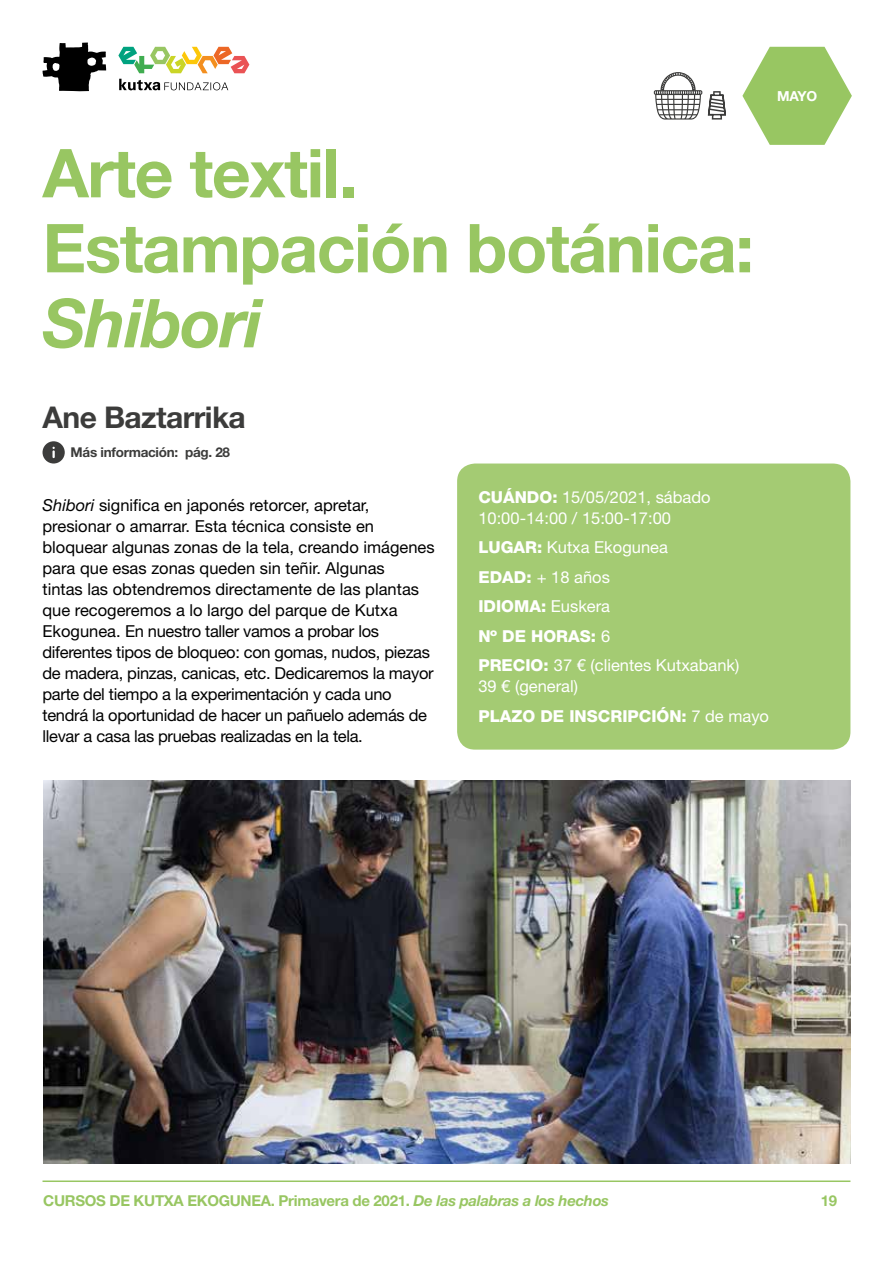
<style>
.page{position:relative;width:893px;height:1263px;background:#fff}
.page>*{position:absolute;margin:0;border:0;box-sizing:border-box;transform-origin:0 0}
.t1{font:700 67.5px/75px "Helvetica Neue LT Std";letter-spacing:-.02em;color:#98c662}
.t2{font:italic 700 67.5px "Helvetica Neue LT Std";letter-spacing:-.02em;color:#98c662}
.t3{font:700 30px "Helvetica Neue LT Std";letter-spacing:-.02em;color:#3c3c3b}
.t4{font:16.5px/21px "Helvetica Neue LT Std";letter-spacing:-.02em;color:#000}
.t5{font:16.5px/29.5px "Helvetica Neue LT Std";color:#fff}
.t6{font:700 15px "Helvetica Neue LT Std";letter-spacing:-.02em;color:#98c662}
.t7{font:700 13.8px "Helvetica Neue LT Std";color:#fff}
.t8{font:700 13.5px "Helvetica Neue LT Std";letter-spacing:-.02em;color:#3c3c3b}
.s1{font-style:italic}
.s2{font-weight:800}
</style>
<div class="page">
<svg style="left:118px;top:47px;width:131px;height:26px"></svg>
<svg style="left:42px;top:42px;width:64px;height:49px"></svg>
<svg style="left:119px;top:79px;width:109px;height:11px"></svg>
<hr style="left:43px;top:1180px;width:807px;height:2px;background:#98c662">
<svg style="left:742px;top:47px;width:110px;height:98px"></svg>
<div style="left:457px;top:463px;width:393px;height:287px;background:#a4cb73;border-radius:18px"></div>
<svg style="left:654px;top:72px;width:48px;height:48px"></svg>
<svg style="left:708px;top:91px;width:18px;height:29px"></svg>
<svg style="left:43px;top:441px;width:22px;height:22px"></svg>
<img style="left:43px;top:780px;width:807px;height:384px">
<h1 class="t1" style="left:43px;top:134px;width:713px">Arte textil.<br>Estampación botánica:</h1>
<h1 class="t2" style="left:43px;top:281px;width:221px">Shibori</h1>
<p class="t7" style="left:777px;top:87px;width:42px">MAYO</p>
<h2 class="t3" style="left:43px;top:398px;width:205px">Ane Baztarrika</h2>
<p class="t8" style="left:71px;top:444px;width:161px">Más información: pág. 28</p>
<p class="t4" style="left:43px;top:495px;width:394px"><span class="s1">Shibori</span> significa en japonés retorcer, apretar, presionar o amarrar. Esta técnica consiste en bloquear algunas zonas de la tela, creando imágenes para que esas zonas queden sin teñir. Algunas<br>tintas las obtendremos directamente de las plantas que recogeremos a lo largo del parque de Kutxa Ekogunea. En nuestro taller vamos a probar los diferentes tipos de bloqueo: con gomas, nudos, piezas de madera, pinzas, canicas, etc. Dedicaremos la mayor parte del tiempo a la experimentación y cada uno tendrá la oportunidad de hacer un pañuelo además de llevar a casa las pruebas realizadas en la tela.</p>
<p class="t5" style="left:478px;top:486px;width:234px;line-height:21px"><span class="s2">CUÁNDO:</span> 15/05/2021, sábado<br>10:00-14:00 / 15:00-17:00</p>
<p class="t5" style="left:478px;top:533px;width:263px"><span class="s2">LUGAR:</span> Kutxa Ekogunea<br><span class="s2">EDAD:</span> + 18 años<br><span class="s2">IDIOMA:</span> Euskera<br><span class="s2">Nº DE HORAS:</span> 6<br><span class="s2">PRECIO:</span> 37 € (clientes Kutxabank)</p>
<p class="t5" style="left:478px;top:672px;width:292px">39 € (general)<br><span class="s2">PLAZO DE INSCRIPCIÓN:</span> 7 de mayo</p>
<p class="t6" style="left:43px;top:1191px;width:567px">CURSOS DE KUTXA EKOGUNEA. Primavera de 2021. <span class="s1">De las palabras a los hechos</span></p>
<p class="t6" style="left:821px;top:1191px;width:18px">19</p>
</div>
